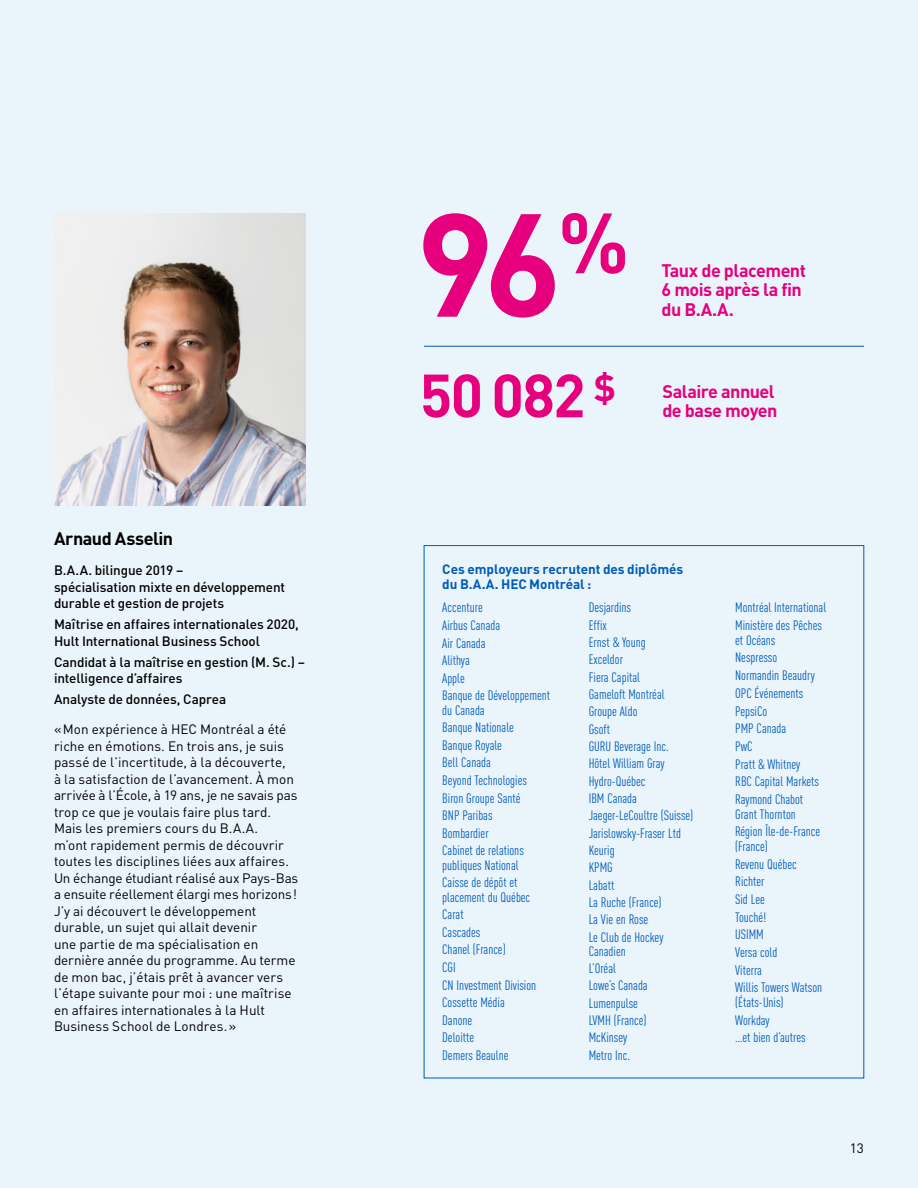
<style>
.page{position:relative;width:918px;height:1188px;background:#eaf4fb}
.page>*{position:absolute;margin:0;border:0;box-sizing:border-box;transform-origin:0 0}
.t1{font:700 144px "DINOT";color:#e6007e}
.t2{font:700 60px "DINOT";color:#e6007e}
.t3{font:700 18px/19.5px "DINOT";letter-spacing:-.03em;color:#e6007e}
.t4{font:700 18px "DINOT";letter-spacing:-.03em;color:#000}
.t5{font:condensed 13.5px/17.2px "DINOT";color:#005cb9}
.t6{font:13.5px/16.5px "DINOT";color:#000}
.t7{font:500 13.5px/16.5px "DINOT";letter-spacing:-.01em;color:#000}
.t8{font:700 13.5px/15px "DINOT";letter-spacing:-.005em;color:#005cb9}
</style>
<div class="page">
<img style="left:54px;top:213px;width:252px;height:293px">
<hr style="left:424px;top:346px;width:440px;height:1px;background:#005cb9">
<h3 class="t4" style="left:54px;top:527px;width:120px">Arnaud Asselin</h3>
<p class="t7" style="left:54px;top:562px;width:233px">B.A.A. bilingue 2019 –<br>spécialisation mixte en développement durable et gestion de projets</p>
<p class="t7" style="left:54px;top:616px;width:246px">Maîtrise en affaires internationales 2020,<br>Hult International Business School</p>
<p class="t7" style="left:54px;top:653px;width:252px">Candidat à la maîtrise en gestion (M. Sc.) – intelligence d’affaires</p>
<p class="t7" style="left:54px;top:691px;width:174px">Analyste de données, Caprea</p>
<p class="t6" style="left:54px;top:721px;width:246px">«Mon expérience à HEC Montréal a été riche en émotions. En trois ans, je suis passé de l’incertitude, à la découverte,<br>à la satisfaction de l’avancement. À mon arrivée à l’École, à 19 ans, je ne savais pas trop ce que je voulais faire plus tard.<br>Mais les premiers cours du B.A.A.<br>m’ont rapidement permis de découvrir toutes les disciplines liées aux affaires.<br>Un échange étudiant réalisé aux Pays-Bas a ensuite réellement élargi mes horizons!<br>J’y ai découvert le développement durable, un sujet qui allait devenir<br>une partie de ma spécialisation en dernière année du programme. Au terme de mon bac, j’étais prêt à avancer vers l’étape suivante pour moi : une maîtrise en affaires internationales à la Hult Business School de Londres.»</p>
<h1 class="t1" style="left:416px;top:171px;width:215px">96<sup>%</sup></h1>
<h2 class="t2" style="left:420px;top:356px;width:198px">50 082 <sup>$</sup></h2>
<h3 class="t3" style="left:662px;top:260px;width:146px">Taux de placement<br>6 mois après la fin du B.A.A.</h3>
<h3 class="t3" style="left:662px;top:381px;width:117px">Salaire annuel de base moyen</h3>
<p class="t8" style="left:442px;top:561px;width:243px">Ces employeurs recrutent des diplômés du B.A.A. HEC Montréal :</p>
<p class="t5" style="left:442px;top:599px;width:109px">Accenture<br>Airbus Canada<br>Air Canada<br>Alithya<br>Apple<br>Banque de Développement</p>
<p class="t5" style="left:442px;top:701px;width:86px">du Canada<br>Banque Nationale<br>Banque Royale<br>Bell Canada<br>Beyond Technologies<br>Biron Groupe Santé<br>BNP Paribas<br>Bombardier<br>Cabinet de relations</p>
<p class="t5" style="left:442px;top:856px;width:78px">publiques National<br>Caisse de dépôt et</p>
<p class="t5" style="left:442px;top:888px;width:95px">placement du Québec<br>Carat<br>Cascades<br>Chanel (France)<br>CGI<br>CN Investment Division<br>Cossette Média<br>Danone<br>Deloitte<br>Demers Beaulne</p>
<p class="t5" style="left:589px;top:599px;width:106px">Desjardins<br>Effix<br>Ernst &amp; Young<br>Exceldor<br>Fiera Capital<br>Gameloft Montréal<br>Groupe Aldo<br>Gsoft<br>GURU Beverage Inc.<br>Hôtel William Gray<br>Hydro-Québec<br>IBM Canada<br>Jaeger-LeCoultre (Suisse)<br>Jarislowsky-Fraser Ltd<br>Keurig<br>KPMG<br>Labatt<br>La Ruche (France)<br>La Vie en Rose<br>Le Club de Hockey</p>
<p class="t5" style="left:589px;top:942px;width:61px">Canadien<br>L’Oréal<br>Lowe’s Canada<br>Lumenpulse<br>LVMH (France)<br>McKinsey<br>Metro Inc.</p>
<p class="t5" style="left:735px;top:599px;width:93px;line-height:17.7px">Montréal International<br>Ministère des Pêches</p>
<p class="t5" style="left:735px;top:631px;width:85px;line-height:17.7px">et Océans<br>Nespresso<br>Normandin Beaudry<br>OPC Événements<br>PepsiCo<br>PMP Canada<br>PwC<br>Pratt &amp; Whitney<br>RBC Capital Markets<br>Raymond Chabot</p>
<p class="t5" style="left:735px;top:805px;width:86px;line-height:17.7px">Grant Thornton<br>Région Île-de-France</p>
<p class="t5" style="left:735px;top:837px;width:89px;line-height:17.7px">(France)<br>Revenu Québec<br>Richter<br>Sid Lee<br>Touché!<br>USIMM<br>Versa cold<br>Viterra<br>Willis Towers Watson</p>
<p class="t5" style="left:735px;top:993px;width:72px;line-height:17.7px">(États-Unis)<br>Workday<br>…et bien d’autres</p>
<p class="t6" style="left:850px;top:1139px;width:16px">13</p>
</div>
